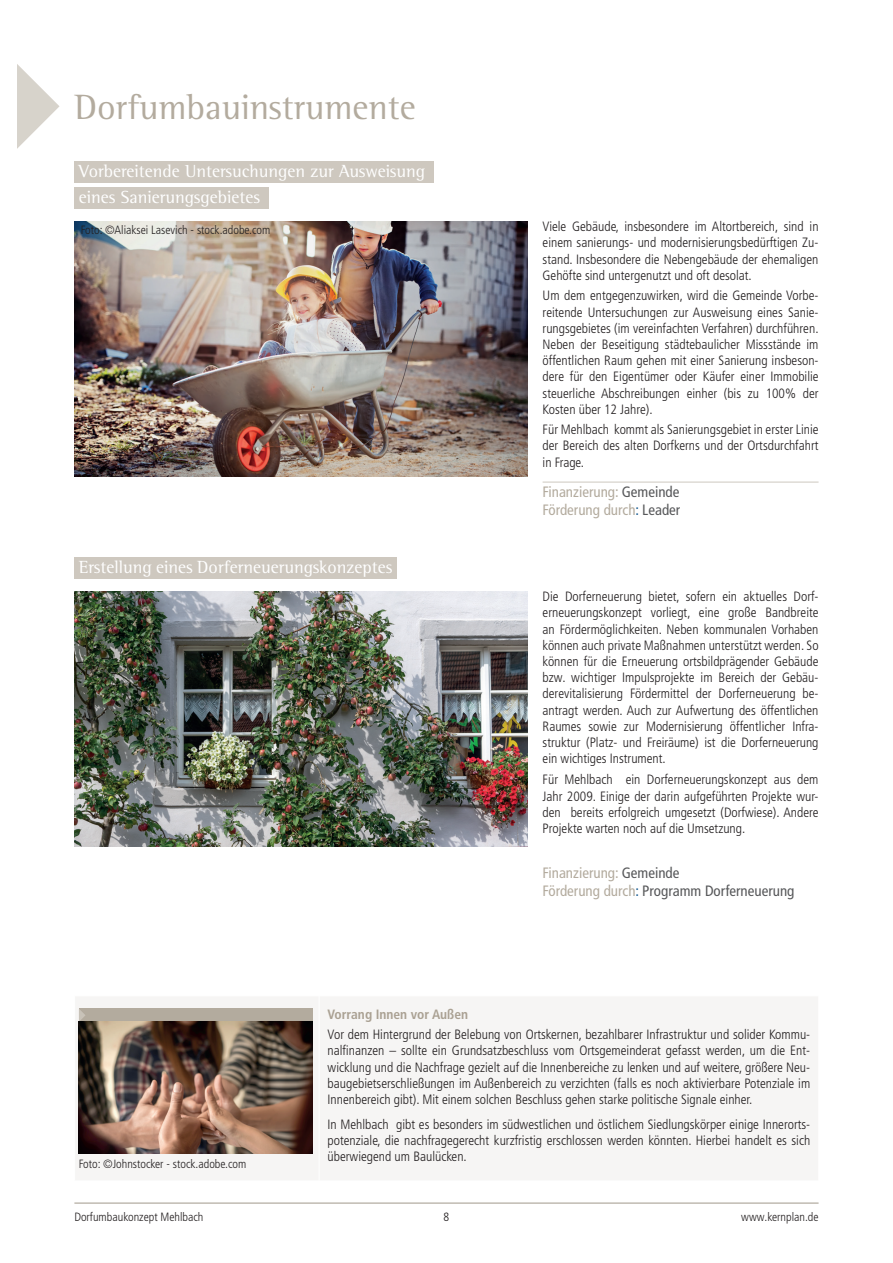
<style>
.page{position:relative;width:893px;height:1263px;background:#fff}
.page>*{position:absolute;margin:0;border:0;box-sizing:border-box;transform-origin:0 0}
.t1{font:36px "Rotis Semi Serif Std";color:#b3ab9e}
.t2{font:18px/25.8px "Rotis Semi Serif Std";color:#fff}
.t3{font:condensed 15px/18px "Frutiger LT Pro";color:#57585a}
.t4{font:condensed 15px/18px "Frutiger LT Pro";color:#b3ab9e}
.t5{font:300 condensed 13.5px/16.2px "Frutiger LT Pro";color:#231f20;text-align:justify}
.t6{font:700 condensed 13.5px "Frutiger LT Pro";color:#aaa193}
.t7{font:300 condensed 12px "Frutiger LT Pro";color:#231f20}
.s1{color:#57585a}
.s2{color:#1a5d93}
.s3{color:#b3ab9e}
</style>
<div class="page">
<svg style="left:17px;top:64px;width:43px;height:85px"></svg>
<hr style="left:74px;top:1203px;width:745px;height:1px;background:#a1988a">
<div style="left:74px;top:162px;width:360px;height:21px;background:#cec8bf"></div>
<div style="left:74px;top:187px;width:195px;height:22px;background:#cec8bf"></div>
<img style="left:74px;top:221px;width:454px;height:255px">
<hr style="left:543px;top:482px;width:276px;height:1px;background:#cec8bf">
<div style="left:74px;top:557px;width:323px;height:21px;background:#cec8bf"></div>
<img style="left:74px;top:592px;width:454px;height:254px">
<div style="left:76px;top:997px;width:742px;height:183px;background:#f6f5f4"></div>
<hr style="left:319px;top:996px;width:1px;height:185px;background:#fff">
<div style="left:79px;top:1008px;width:234px;height:14px;background:#b3ab9e"></div>
<svg style="left:79px;top:1009px;width:7px;height:13px"></svg>
<img style="left:79px;top:1022px;width:234px;height:132px">
<h1 class="t1" style="left:74px;top:86px;width:343px">Dorfumbauinstrumente</h1>
<h2 class="t2" style="left:79px;top:158px;width:348px">Vorbereitende Untersuchungen zur Ausweisung eines Sanierungsgebietes</h2>
<p class="t7" style="left:81px;top:223px;width:191px">Foto: ©Aliaksei Lasevich - stock.adobe.com</p>
<h2 class="t2" style="left:79px;top:554px;width:315px">Erstellung eines Dorferneuerungskonzeptes</h2>
<p class="t5" style="left:543px;top:219px;width:277px">Viele Gebäude, insbesondere im Altortbereich, sind in einem sanierungs- und modernisierungsbedürftigen Zu&shy;stand. Insbesondere die Nebengebäude der ehemaligen Gehöfte sind untergenutzt und oft desolat.</p>
<p class="t5" style="left:543px;top:288px;width:277px">Um dem entgegenzuwirken, wird die Gemeinde Vorbe&shy;reitende Untersuchungen zur Ausweisung eines Sanie&shy;rungsgebietes (im vereinfachten Verfahren) durchführen.<br>Neben der Beseitigung städtebaulicher Missstände im öffentlichen Raum gehen mit einer Sanierung insbeson&shy;dere für den Eigentümer oder Käufer einer Immobilie steuerliche Abschreibungen einher (bis zu 100% der Kosten über 12 Jahre).</p>
<p class="t5" style="left:543px;top:422px;width:277px">Für Mehlbach kommt als Sanierungsgebiet in erster Linie der Bereich des alten Dorfkerns und der Ortsdurchfahrt in Frage.</p>
<p class="t4" style="left:543px;top:483px;width:139px">Finanzierung: <span class="s1">Gemeinde<br></span>Förderung durch<span class="s2">:</span> <span class="s1">Leader</span></p>
<p class="t5" style="left:543px;top:589px;width:277px">Die Dorferneuerung bietet, sofern ein aktuelles Dorf&shy;erneuerungskonzept vorliegt, eine große Bandbreite an Fördermöglichkeiten. Neben kommunalen Vorhaben können auch private Maßnahmen unterstützt werden. So können für die Erneuerung ortsbildprägender Gebäude bzw. wichtiger Impulsprojekte im Bereich der Gebäu&shy;derevitalisierung Fördermittel der Dorferneuerung be&shy;antragt werden. Auch zur Aufwertung des öffentlichen Raumes sowie zur Modernisierung öffentlicher Infra&shy;struktur (Platz- und Freiräume) ist die Dorferneuerung ein wichtiges Instrument.</p>
<p class="t5" style="left:543px;top:771px;width:277px">Für Mehlbach ein Dorferneuerungskonzept aus dem Jahr 2009. Einige der darin aufgeführten Projekte wur&shy;den bereits erfolgreich umgesetzt (Dorfwiese). Andere Projekte warten noch auf die Umsetzung.</p>
<p class="t3" style="left:543px;top:864px;width:253px"><span class="s3">Finanzierung:</span> Gemeinde<br><span class="s3">Förderung durch</span><span class="s2">:</span> Programm Dorferneuerung</p>
<p class="t7" style="left:79px;top:1157px;width:169px">Foto: ©Johnstocker - stock.adobe.com</p>
<p class="t6" style="left:328px;top:1006px;width:142px">Vorrang Innen vor Außen</p>
<p class="t5" style="left:328px;top:1026px;width:484px">Vor dem Hintergrund der Belebung von Ortskernen, bezahlbarer Infrastruktur und solider Kommu&shy;nalfinanzen – sollte ein Grundsatzbeschluss vom Ortsgemeinderat gefasst werden, um die Ent&shy;wicklung und die Nachfrage gezielt auf die Innenbereiche zu lenken und auf weitere, größere Neu&shy;baugebietserschließungen im Außenbereich zu verzichten (falls es noch aktivierbare Potenziale im Innenbereich gibt). Mit einem solchen Beschluss gehen starke politische Signale einher.</p>
<p class="t5" style="left:328px;top:1116px;width:484px">In Mehlbach gibt es besonders im südwestlichen und östlichem Siedlungskörper einige Innerorts&shy;potenziale, die nachfragegerecht kurzfristig erschlossen werden könnten. Hierbei handelt es sich überwiegend um Baulücken.</p>
<p class="t7" style="left:74px;top:1210px;width:131px">Dorfumbaukonzept Mehlbach</p>
<p class="t7" style="left:444px;top:1210px;width:7px">8</p>
<p class="t7" style="left:741px;top:1210px;width:79px">www.kernplan.de</p>
</div>
